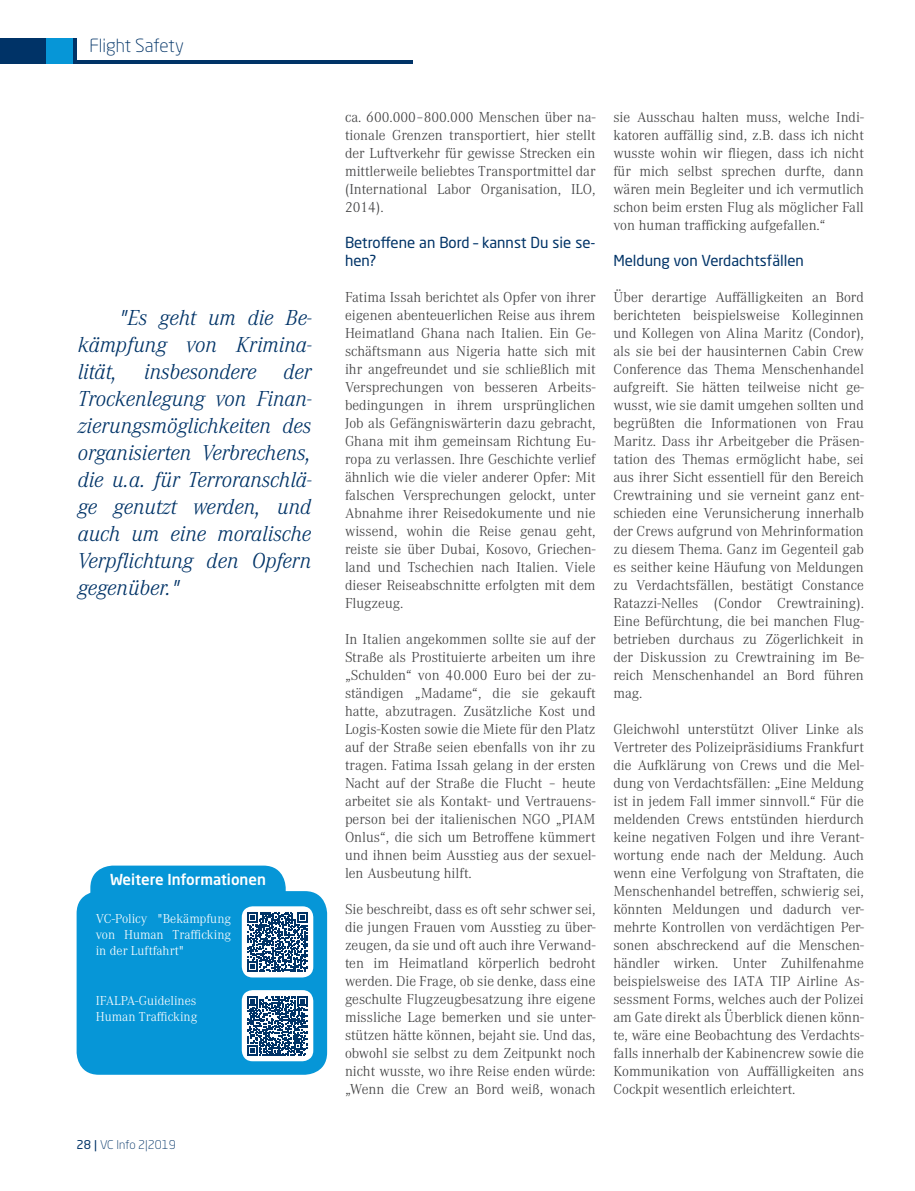
<style>
.page{position:relative;width:915px;height:1191px;background:#fff}
.page>*{position:absolute;margin:0;border:0;box-sizing:border-box;transform-origin:0 0}
.t1{font:italic 300 22.5px/27px "Corporate A";color:#003367;text-align:justify}
.t2{font:300 18px "Neo Sans Std";color:#003367}
.t3{font:300 15px/18px "Corporate A";color:#3e3e3f;text-align:justify}
.t4{font:15px/18px "Neo Sans Std";color:#003367}
.t5{font:500 15px "Neo Sans Std";color:#fff}
.t6{font:300 13.5px/16.2px "Corporate A";color:#fff}
.t7{font:300 12px "Neo Sans Std";color:#003367}
.s1{font-weight:400}
</style>
<div class="page">
<div style="left:0;top:38px;width:77px;height:26px;background:#003367"></div>
<hr style="left:75px;top:60px;width:337px;height:4px;background:#003367">
<div style="left:46px;top:38px;width:27px;height:26px;background:#0696d7"></div>
<div style="left:90px;top:865px;width:195px;height:49px;background:#0696d7;border-radius:22px"></div>
<div style="left:77px;top:891px;width:250px;height:183px;background:#0696d7;border-radius:22px"></div>
<div style="left:242px;top:990px;width:71px;height:71px;background:#fff;border-radius:11px"></div>
<svg style="left:247px;top:996px;width:60px;height:59px"></svg>
<div style="left:242px;top:906px;width:71px;height:71px;background:#fff;border-radius:11px"></div>
<svg style="left:247px;top:912px;width:60px;height:60px"></svg>
<p class="t2" style="left:89px;top:35px;width:96px">Flight Safety</p>
<p class="t1" style="left:78px;top:305px;width:235px;text-indent:41px">"Es geht um die Be&shy;kämpfung von Krimina&shy;lität, insbesondere der Trockenlegung von Finan&shy;zierungsmöglichkeiten des organisierten Verbrechens, die u.a. für Terroranschlä&shy;ge genutzt werden, und auch um eine moralische Verpflichtung den Opfern gegenüber."</p>
<p class="t5" style="left:110px;top:870px;width:157px">Weitere Informationen</p>
<p class="t6" style="left:96px;top:910px;width:137px;text-align:justify">VC-Policy "Bekämpfung von Human Trafficking in der Luftfahrt"</p>
<p class="t6" style="left:96px;top:992px;width:103px">IFALPA-Guidelines<br>Human Trafficking</p>
<p class="t7" style="left:77px;top:1137px;width:101px"><span class="s1">28 |</span> VC Info 2|2019</p>
<p class="t3" style="left:345px;top:108px;width:252px">ca. 600.000–800.000 Menschen über na&shy;tionale Grenzen transportiert, hier stellt der Luftverkehr für gewisse Strecken ein mittlerweile beliebtes Transportmittel dar (International Labor Organisation, ILO, 2014).</p>
<p class="t4" style="left:345px;top:233px;width:252px">Betroffene an Bord – kannst Du sie se&shy;hen?</p>
<p class="t3" style="left:345px;top:288px;width:252px">Fatima Issah berichtet als Opfer von ihrer eigenen abenteuerlichen Reise aus ihrem Heimatland Ghana nach Italien. Ein Ge&shy;schäftsmann aus Nigeria hatte sich mit ihr angefreundet und sie schließlich mit Versprechungen von besseren Arbeits&shy;bedingungen in ihrem ursprünglichen Job als Gefängniswärterin dazu gebracht, Ghana mit ihm gemeinsam Richtung Eu&shy;ropa zu verlassen. Ihre Geschichte verlief ähnlich wie die vieler anderer Opfer: Mit falschen Versprechungen gelockt, unter Abnahme ihrer Reisedokumente und nie wissend, wohin die Reise genau geht, reiste sie über Dubai, Kosovo, Griechen&shy;land und Tschechien nach Italien. Viele dieser Reiseabschnitte erfolgten mit dem Flugzeug.</p>
<p class="t3" style="left:345px;top:630px;width:252px">In Italien angekommen sollte sie auf der Straße als Prostituierte arbeiten um ihre „Schulden“ von 40.000 Euro bei der zu&shy;ständigen „Madame“, die sie gekauft hatte, abzutragen. Zusätzliche Kost und Logis-Kosten sowie die Miete für den Platz auf der Straße seien ebenfalls von ihr zu tragen. Fatima Issah gelang in der ersten Nacht auf der Straße die Flucht – heute arbeitet sie als Kontakt- und Vertrauens&shy;person bei der italienischen NGO „PIAM Onlus“, die sich um Betroffene kümmert und ihnen beim Ausstieg aus der sexuel&shy;len Ausbeutung hilft.</p>
<p class="t3" style="left:345px;top:900px;width:252px">Sie beschreibt, dass es oft sehr schwer sei, die jungen Frauen vom Ausstieg zu über&shy;zeugen, da sie und oft auch ihre Verwand&shy;ten im Heimatland körperlich bedroht werden. Die Frage, ob sie denke, dass eine geschulte Flugzeugbesatzung ihre eigene missliche Lage bemerken und sie unter&shy;stützen hätte können, bejaht sie. Und das, obwohl sie selbst zu dem Zeitpunkt noch nicht wusste, wo ihre Reise enden würde: „Wenn die Crew an Bord weiß, wonach</p>
<p class="t3" style="left:613px;top:108px;width:252px">sie Ausschau halten muss, welche Indi&shy;katoren auffällig sind, z.B. dass ich nicht wusste wohin wir fliegen, dass ich nicht für mich selbst sprechen durfte, dann wären mein Begleiter und ich vermutlich schon beim ersten Flug als möglicher Fall von human trafficking aufgefallen.“</p>
<p class="t4" style="left:613px;top:251px;width:192px">Meldung von Verdachtsfällen</p>
<p class="t3" style="left:613px;top:288px;width:252px">Über derartige Auffälligkeiten an Bord berichteten beispielsweise Kolleginnen und Kollegen von Alina Maritz (Condor), als sie bei der hausinternen Cabin Crew Conference das Thema Menschenhandel aufgreift. Sie hätten teilweise nicht ge&shy;wusst, wie sie damit umgehen sollten und begrüßten die Informationen von Frau Maritz. Dass ihr Arbeitgeber die Präsen&shy;tation des Themas ermöglicht habe, sei aus ihrer Sicht essentiell für den Bereich Crewtraining und sie verneint ganz ent&shy;schieden eine Verunsicherung innerhalb der Crews aufgrund von Mehrinformation zu diesem Thema. Ganz im Gegenteil gab es seither keine Häufung von Meldungen zu Verdachtsfällen, bestätigt Constance Ratazzi-Nelles (Condor Crewtraining).<br>Eine Befürchtung, die bei manchen Flug&shy;betrieben durchaus zu Zögerlichkeit in der Diskussion zu Crewtraining im Be&shy;reich Menschenhandel an Bord führen mag.</p>
<p class="t3" style="left:613px;top:720px;width:252px">Gleichwohl unterstützt Oliver Linke als Vertreter des Polizeipräsidiums Frankfurt die Aufklärung von Crews und die Mel&shy;dung von Verdachtsfällen: „Eine Meldung ist in jedem Fall immer sinnvoll.“ Für die meldenden Crews entstünden hierdurch keine negativen Folgen und ihre Verant&shy;wortung ende nach der Meldung. Auch wenn eine Verfolgung von Straftaten, die Menschenhandel betreffen, schwierig sei, könnten Meldungen und dadurch ver&shy;mehrte Kontrollen von verdächtigen Per&shy;sonen abschreckend auf die Menschen&shy;händler wirken. Unter Zuhilfenahme beispielsweise des IATA TIP Airline As&shy;sessment Forms, welches auch der Polizei am Gate direkt als Überblick dienen könn&shy;te, wäre eine Beobachtung des Verdachts&shy;falls innerhalb der Kabinencrew sowie die Kommunikation von Auffälligkeiten ans Cockpit wesentlich erleichtert.</p>
</div>
